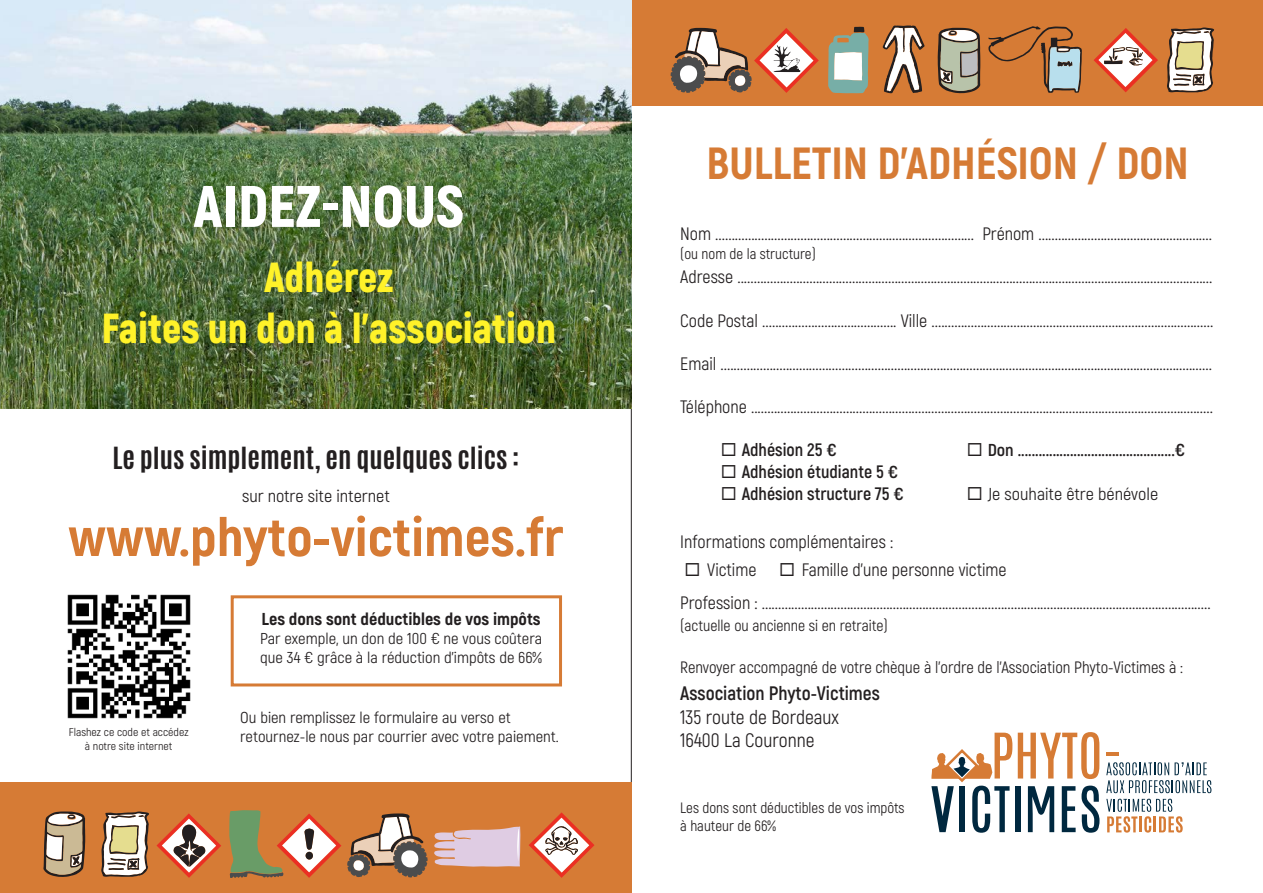
<style>
.page{position:relative;width:1263px;height:893px;background:#fff}
.page>*{position:absolute;margin:0;border:0;box-sizing:border-box;transform-origin:0 0}
.t1{font:900 58.5px "Akrobat";color:#fff}
.t2{font:800 54px "Akrobat";color:#d67b35;scale:1.05 1}
.t3{font:800 45px "Akrobat";color:#d67b35}
.t4{font:900 42px "Akrobat";color:#fff229}
.t5{font:700 25.5px "Antonio";color:#231f20;scale:1.05 1}
.t6{font:19.5px/23.4px "Akrobat";color:#231f20}
.t7{font:700 19.5px "Akrobat";color:#231f20}
.t8{font:18px "Akrobat";color:#231f20}
.t9{font:700 18px "Akrobat";color:#231f20}
.t10{font:17.25px "Akrobat";color:#231f20;scale:1.05 1}
.t11{font:800 17.25px "Akrobat";color:#231f20;scale:1.05 1}
.t12{font:16.5px "Akrobat";color:#231f20}
.t13{font:15.75px/18.9px "Akrobat";color:#231f20;scale:1.05 1}
.t14{font:15.75px "Akrobat";color:#231f20}
.t15{font:15px/18px "Akrobat";color:#231f20}
.t16{font:11.25px/13.5px "Akrobat";color:#231f20;text-align:center;scale:1.05 1}
.s1{font-size:17.25px}
</style>
<div class="page">
<div style="left:631px;top:0;width:632px;height:106px;background:#d67b35"></div>
<svg style="left:828px;top:27px;width:41px;height:66px;background:#abb8a8"></svg>
<svg style="left:1167px;top:27px;width:47px;height:65px;background:#beaf97"></svg>
<svg style="left:883px;top:26px;width:42px;height:67px"></svg>
<svg style="left:988px;top:26px;width:94px;height:67px"></svg>
<svg style="left:670px;top:28px;width:149px;height:65px"></svg>
<svg style="left:1093px;top:28px;width:65px;height:64px"></svg>
<svg style="left:938px;top:28px;width:42px;height:65px;background:#9e9a89"></svg>
<svg style="left:1018px;top:732px;width:81px;height:47px"></svg>
<div style="left:1015px;top:786px;width:6px;height:46px;background:#00283f"></div>
<svg style="left:1062px;top:786px;width:13px;height:46px"></svg>
<svg style="left:1081px;top:786px;width:18px;height:47px"></svg>
<svg style="left:1028px;top:786px;width:26px;height:46px"></svg>
<svg style="left:1106px;top:762px;width:105px;height:31px"></svg>
<svg style="left:1106px;top:799px;width:77px;height:34px"></svg>
<svg style="left:1107px;top:752px;width:12px;height:3px"></svg>
<svg style="left:931px;top:733px;width:81px;height:100px"></svg>
<hr style="left:631px;top:0;width:1px;height:893px;background:#231f20">
<div style="left:0;top:782px;width:631px;height:111px;background:#d67b35"></div>
<svg style="left:229px;top:810px;width:112px;height:68px"></svg>
<div style="left:306px;top:852px;width:7px;height:8px;background:#231f20;border-radius:50%"></div>
<svg style="left:157px;top:813px;width:64px;height:65px"></svg>
<svg style="left:529px;top:812px;width:65px;height:66px"></svg>
<svg style="left:347px;top:813px;width:81px;height:64px"></svg>
<svg style="left:434px;top:826px;width:86px;height:41px;background:#ddbec5"></svg>
<svg style="left:101px;top:811px;width:48px;height:66px;background:#beae95"></svg>
<svg style="left:43px;top:811px;width:42px;height:66px;background:#b09c84"></svg>
<img style="left:67px;top:594px;width:124px;height:125px">
<div style="left:231px;top:595px;width:331px;height:91px;border:3px solid #d67b35"></div>
<img style="left:0;top:0;width:631px;height:408px">
<p class="t1" style="left:193px;top:168px;width:272px">AIDEZ-NOUS</p>
<p class="t4" style="left:264px;top:250px;width:131px">Adhérez</p>
<p class="t4" style="left:101px;top:301px;width:456px">Faites un don à l'association</p>
<p class="t5" style="left:112px;top:439px;width:389px">Le plus simplement, en quelques clics :</p>
<p class="t10" style="left:242px;top:486px;width:142px">sur notre site internet</p>
<p class="t2" style="left:69px;top:503px;width:473px">www.phyto-victimes.fr</p>
<p class="t16" style="left:69px;top:725px;width:116px">Flashez ce code et accédez à notre site internet</p>
<p class="t11" style="left:262px;top:608px;width:267px">Les dons sont déductibles de vos impôts</p>
<p class="t13" style="left:260px;top:629px;width:270px">Par exemple, un don de 100 € ne vous coûtera que 34 € grâce à la réduction d'impôts de 66%</p>
<p class="t13" style="left:240px;top:708px;width:305px">Ou bien remplissez le formulaire au verso et retournez-le nous par courrier avec votre paiement.</p>
<p class="t3" style="left:706px;top:135px;width:484px">BULLETIN D’ADHÉSION / DON</p>
<p class="t8" style="left:680px;top:223px;width:533px">Nom ............................................................................... Prénom .....................................................</p>
<p class="t15" style="left:680px;top:245px;width:137px">(ou nom de la structure)</p>
<p class="t8" style="left:680px;top:266px;width:534px">Adresse .................................................................................................................................................</p>
<p class="t8" style="left:680px;top:310px;width:535px">Code Postal ......................................... Ville ......................................................................................</p>
<p class="t8" style="left:680px;top:353px;width:533px">Email ......................................................................................................................................................</p>
<p class="t8" style="left:680px;top:396px;width:534px">Téléphone .............................................................................................................................................</p>
<p class="t9" style="left:721px;top:439px;width:117px">◻ Adhésion 25 <span class="s1">€</span></p>
<p class="t9" style="left:967px;top:439px;width:220px">◻ <span class="s1">Don</span> .............................................<span class="s1">€</span></p>
<p class="t9" style="left:721px;top:460px;width:179px">◻ Adhésion étudiante 5 <span class="s1">€</span></p>
<p class="t9" style="left:721px;top:482px;width:184px">◻ Adhésion structure 75 <span class="s1">€</span></p>
<p class="t10" style="left:967px;top:483px;width:184px">◻ Je souhaite être bénévole</p>
<p class="t8" style="left:680px;top:531px;width:214px">Informations complémentaires :</p>
<p class="t8" style="left:684px;top:559px;width:74px">◻ Victime</p>
<p class="t8" style="left:779px;top:559px;width:229px">◻ Famille d'une personne victime</p>
<p class="t8" style="left:680px;top:592px;width:532px">Profession : .........................................................................................................................................</p>
<p class="t14" style="left:680px;top:616px;width:209px">(actuelle ou ancienne si en retraite)</p>
<p class="t12" style="left:680px;top:658px;width:504px">Renvoyer accompagné de votre chèque à l'ordre de l'Association Phyto-Victimes à :</p>
<p class="t7" style="left:680px;top:681px;width:201px">Association Phyto-Victimes</p>
<p class="t6" style="left:680px;top:705px;width:160px">135 route de Bordeaux<br>16400 La Couronne</p>
<p class="t15" style="left:680px;top:799px;width:226px">Les dons sont déductibles de vos impôts à hauteur de 66%</p>
</div>
